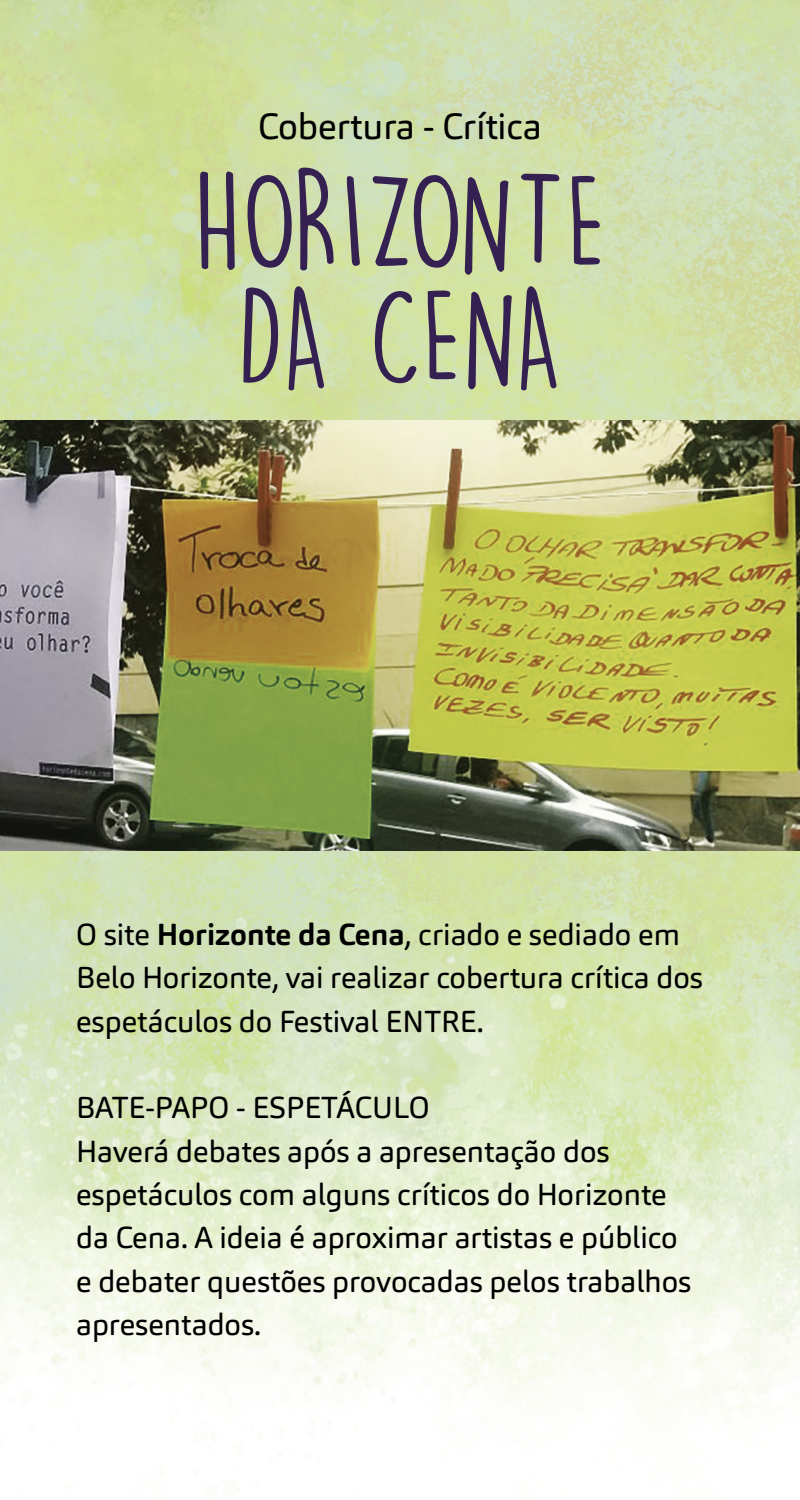
<style>
.page{position:relative;width:800px;height:1500px;background:#fff}
.page>*{position:absolute;margin:0;border:0;box-sizing:border-box;transform-origin:0 0}
.txt9{font:126.8px/114.6px "DK Lemon Yellow Sun";letter-spacing:-.005em;color:#352052;text-align:center}
.txt9-2{font:36px "Carnas";color:#000}
.txt9-3{font:30px/43.4px "Carnas";color:#000}
.s1{font-weight:700}
</style>
<div class="page">
<img style="left:0;top:0;width:800px;height:1455px">
<img style="left:0;top:421px;width:800px;height:429px">
<p class="txt9-2" style="left:258px;top:104px;width:285px">Cobertura - Crítica</p>
<p class="txt9" style="left:194px;top:163px;width:414px">HORIZONTE<br>DA CENA</p>
<p class="txt9-3" style="left:76px;top:913px;width:629px">O site <span class="s1">Horizonte da Cena</span>, criado e sediado em<br>Belo Horizonte, vai realizar cobertura crítica dos espetáculos do Festival ENTRE.</p>
<p class="txt9-3" style="left:76px;top:1086px;width:355px">BATE-PAPO - ESPETÁCULO</p>
<p class="txt9-3" style="left:76px;top:1129px;width:617px">Haverá debates após a apresentação dos espetáculos com alguns críticos do Horizonte da Cena. A ideia é aproximar artistas e público e debater questões provocadas pelos trabalhos apresentados.</p>
</div>
